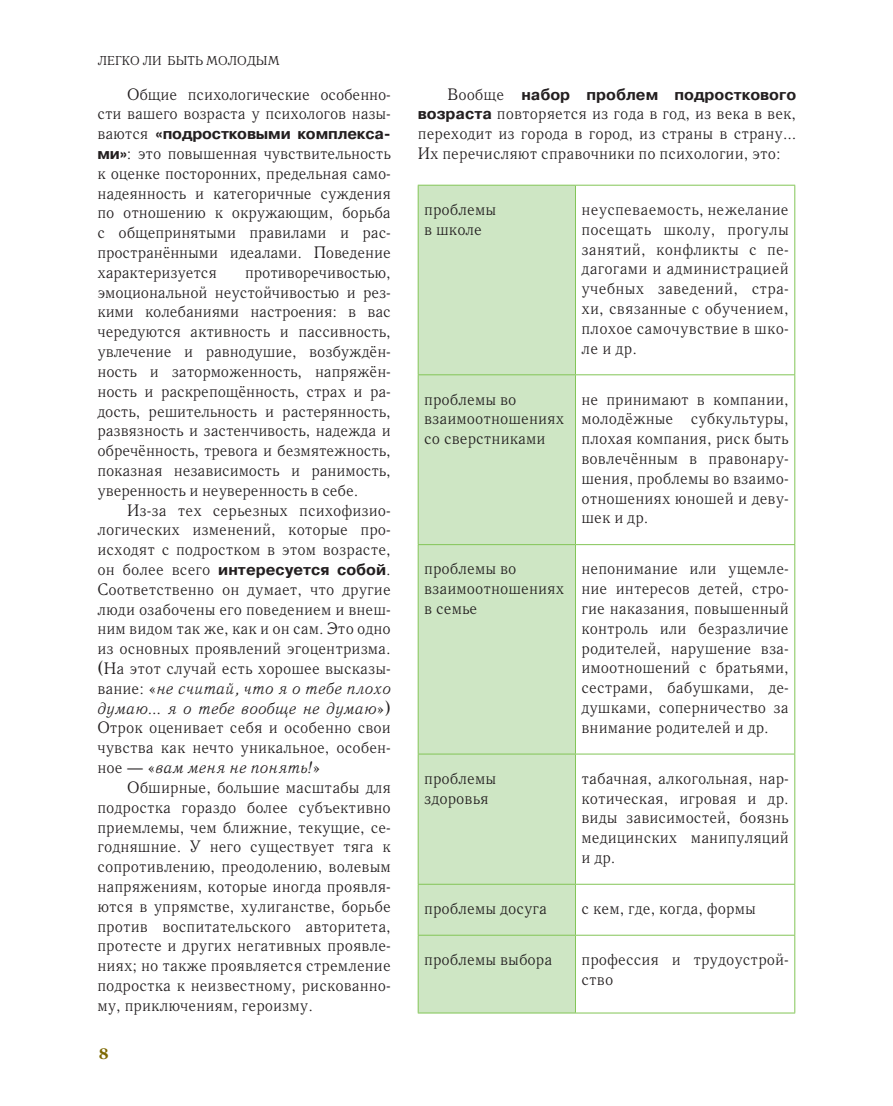
<style>
.page{position:relative;width:893px;height:1106px;background:#fff}
.page>*{position:absolute;margin:0;border:0;box-sizing:border-box;transform-origin:0 0}
.t1{font:16.5px/19.8px "Quant Antiqua C";color:#231f20;text-align:justify}
.t2{font:700 15.6px "Pragmatica C";color:#231f20}
.t3{font:700 15px "Garamond C";color:#7d6800}
.t4{font:12.75px "Quant Antiqua C";color:#231f20}
.s1{font-family:"Quant Antiqua C";font-weight:400;font-size:16.5px}
.s2{font-family:"Pragmatica C";font-weight:700;font-size:15.6px}
.s3{font-style:italic}
</style>
<div class="page">
<div style="left:419px;top:186px;width:156px;height:826px;background:#cee6c4"></div>
<hr style="left:418px;top:185px;width:157px;height:1px;background:#83c557">
<hr style="left:418px;top:185px;width:1px;height:189px;background:#83c557">
<hr style="left:575px;top:185px;width:220px;height:1px;background:#83c557">
<hr style="left:575px;top:185px;width:1px;height:189px;background:#83c557">
<hr style="left:794px;top:185px;width:1px;height:189px;background:#83c557">
<hr style="left:418px;top:374px;width:157px;height:1px;background:#83c557">
<hr style="left:418px;top:375px;width:1px;height:169px;background:#83c557">
<hr style="left:575px;top:374px;width:220px;height:1px;background:#83c557">
<hr style="left:575px;top:375px;width:1px;height:169px;background:#83c557">
<hr style="left:794px;top:375px;width:1px;height:169px;background:#83c557">
<hr style="left:418px;top:544px;width:157px;height:1px;background:#83c557">
<hr style="left:418px;top:545px;width:1px;height:208px;background:#83c557">
<hr style="left:575px;top:544px;width:220px;height:1px;background:#83c557">
<hr style="left:575px;top:545px;width:1px;height:208px;background:#83c557">
<hr style="left:794px;top:545px;width:1px;height:208px;background:#83c557">
<hr style="left:418px;top:753px;width:157px;height:1px;background:#83c557">
<hr style="left:418px;top:754px;width:1px;height:129px;background:#83c557">
<hr style="left:575px;top:753px;width:220px;height:1px;background:#83c557">
<hr style="left:575px;top:754px;width:1px;height:129px;background:#83c557">
<hr style="left:794px;top:754px;width:1px;height:129px;background:#83c557">
<hr style="left:418px;top:883px;width:157px;height:1px;background:#83c557">
<hr style="left:418px;top:884px;width:1px;height:50px;background:#83c557">
<hr style="left:575px;top:883px;width:220px;height:1px;background:#83c557">
<hr style="left:575px;top:884px;width:1px;height:50px;background:#83c557">
<hr style="left:794px;top:884px;width:1px;height:50px;background:#83c557">
<hr style="left:418px;top:934px;width:157px;height:1px;background:#83c557">
<hr style="left:418px;top:935px;width:1px;height:77px;background:#83c557">
<hr style="left:575px;top:934px;width:220px;height:1px;background:#83c557">
<hr style="left:575px;top:935px;width:1px;height:77px;background:#83c557">
<hr style="left:794px;top:935px;width:1px;height:77px;background:#83c557">
<hr style="left:418px;top:1012px;width:377px;height:1px;background:#83c557">
<p class="t4" style="left:98px;top:55px;width:183px">ЛЕГКО ЛИ БЫТЬ МОЛОДЫМ</p>
<p class="t1" style="left:97px;top:85px;width:295px;text-align:right">Общие психологические особенно-<br>сти вашего возраста у психологов назы-</p>
<p class="t2" style="left:97px;top:128px;width:295px"><span class="s1">ваются</span> «подростковыми комплекса-</p>
<p class="t1" style="left:97px;top:144px;width:295px"><span class="s2">ми»</span>: это повышенная чувствительность к оценке посторонних, предельная само&shy;надеянность и категоричные суждения по отношению к окружающим, борьба с общепринятыми правилами и рас&shy;пространёнными идеалами. Поведение характеризуется</p>
<p class="t1" style="left:97px;top:263px;width:295px;text-indent:148px">противоречивостью, эмоциональной неустойчивостью и рез&shy;кими колебаниями настроения: в вас чередуются активность и пассивность, увлечение и равнодушие, возбуждён&shy;ность и заторможенность, напряжён&shy;ность и раскрепощённость, страх и ра&shy;дость, решительность и растерянность, развязность и застенчивость, надежда и обречённость, тревога и безмятежность, показная независимость и ранимость, уверенность и неуверенность в себе.</p>
<p class="t1" style="left:97px;top:501px;width:295px;text-indent:30px">Из-за тех серьезных психофизио&shy;логических изменений, которые про&shy;исходят с подростком в этом возрасте,</p>
<p class="t2" style="left:97px;top:564px;width:295px"><span class="s1">он более всего</span> интересуется собой<span class="s1">.</span></p>
<p class="t1" style="left:97px;top:580px;width:295px">Соответственно он думает, что другие люди озабочены его поведением и внеш&shy;ним видом так же, как и он сам. Это одно из основных проявлений эгоцентризма. (На этот случай есть хорошее высказы&shy;вание: «<span class="s3">не считай, что я о тебе плохо думаю… я о тебе вообще не думаю</span>»)<br>Отрок оценивает себя и особенно свои чувства как нечто уникальное, особен&shy;ное — «<span class="s3">вам меня не понять!</span>»</p>
<p class="t1" style="left:97px;top:778px;width:295px;text-indent:30px">Обширные, большие масштабы для подростка гораздо более субъективно приемлемы, чем ближние, текущие, се&shy;годняшние. У него существует тяга к сопротивлению, преодолению, волевым напряжениям, которые иногда проявля&shy;ются в упрямстве, хулиганстве, борьбе против воспитательского авторитета, протесте и других негативных проявле&shy;ниях; но также проявляется стремление подростка к неизвестному, рискованно&shy;му, приключениям, героизму.</p>
<p class="t3" style="left:99px;top:1046px;width:11px">8</p>
<p class="t2" style="left:448px;top:88px;width:350px"><span class="s1">Вообще</span> набор проблем подросткового</p>
<p class="t1" style="left:418px;top:105px;width:380px"><span class="s2">возраста</span> повторяется из года в год, из века в век, переходит из города в город, из страны в страну… Их перечисляют справочники по психологии, это:</p>
<p class="t1" style="left:424px;top:200px;width:74px">проблемы в школе</p>
<p class="t1" style="left:581px;top:200px;width:209px">неуспеваемость, нежелание посещать школу, прогулы занятий, конфликты с пе&shy;дагогами и администрацией учебных заведений, стра&shy;хи, связанные с обучением, плохое самочувствие в шко&shy;ле и др.</p>
<p class="t1" style="left:424px;top:390px;width:142px;text-align:left">проблемы во взаимоотношениях со сверстниками</p>
<p class="t1" style="left:581px;top:390px;width:209px">не принимают в компании, молодёжные субкультуры, плохая компания, риск быть вовлечённым в правонару&shy;шения, проблемы во взаимо&shy;отношениях юношей и деву&shy;шек и др.</p>
<p class="t1" style="left:424px;top:560px;width:142px;text-align:left">проблемы во взаимоотношениях в семье</p>
<p class="t1" style="left:581px;top:560px;width:209px">непонимание или ущемле&shy;ние интересов детей, стро&shy;гие наказания, повышенный контроль или безразличие родителей, нарушение вза&shy;имоотношений с братьями, сестрами, бабушками, де&shy;душками, соперничество за внимание родителей и др.</p>
<p class="t1" style="left:424px;top:769px;width:74px">проблемы здоровья</p>
<p class="t1" style="left:581px;top:769px;width:209px">табачная, алкогольная, нар&shy;котическая, игровая и др. виды зависимостей, боязнь медицинских манипуляций и др.</p>
<p class="t1" style="left:424px;top:899px;width:124px">проблемы досуга</p>
<p class="t1" style="left:581px;top:899px;width:176px">с кем, где, когда, формы</p>
<p class="t1" style="left:424px;top:950px;width:130px">проблемы выбора</p>
<p class="t1" style="left:581px;top:950px;width:209px">профессия и трудоустрой&shy;ство</p>
</div>
